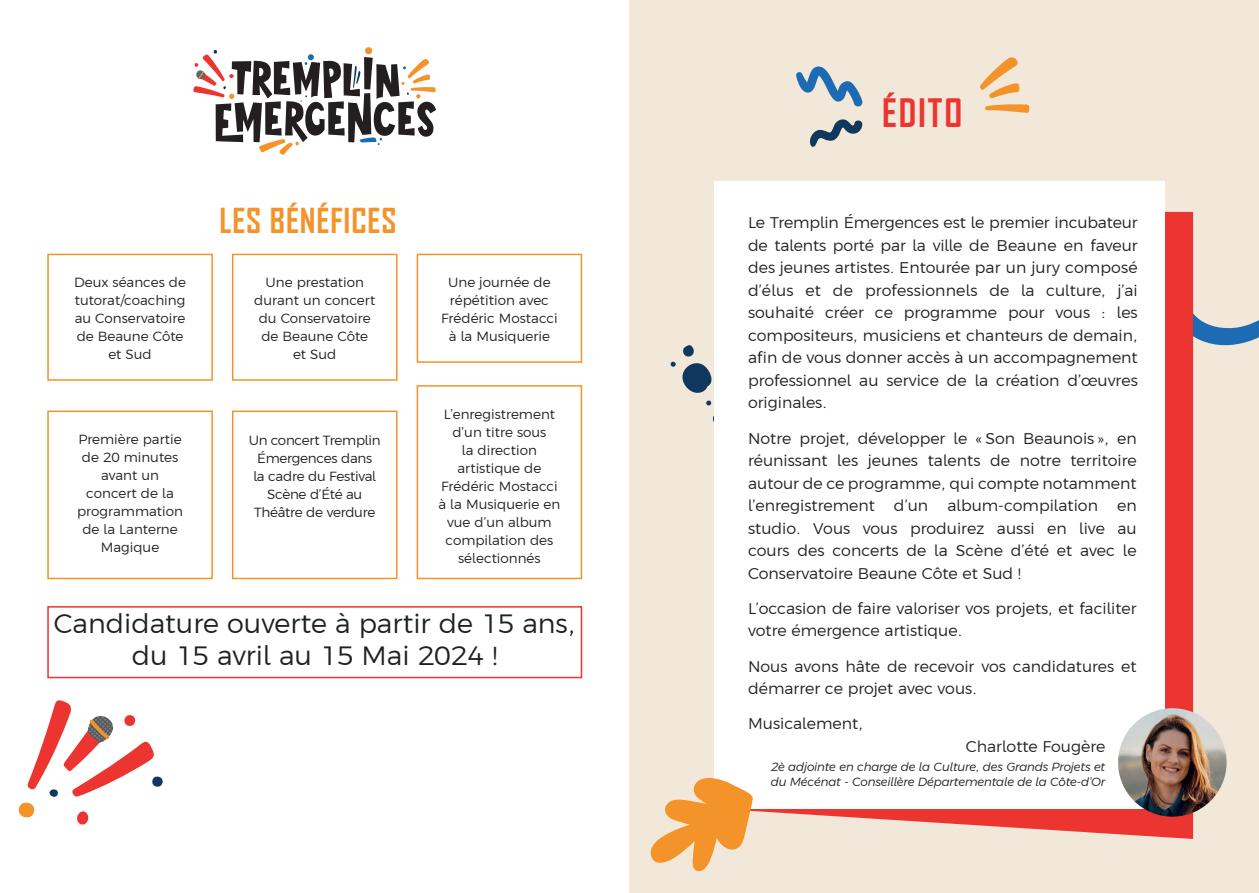
<style>
.page{position:relative;width:1259px;height:893px;background:#fff}
.page>*{position:absolute;margin:0;border:0;box-sizing:border-box;transform-origin:0 0}
.t1{font:700 37.5px "Agency FB";letter-spacing:.05em;color:#ec3430}
.t2{font:700 33px "Agency FB";letter-spacing:.025em;color:#f4932a}
.t3{font:300 27px/32.4px "Argentum Sans";color:#231f20;text-align:center}
.t4{font:300 15.75px/22.5px "Argentum Sans";color:#231f20;text-align:justify}
.t5{font:300 13.5px/18px "Argentum Sans";color:#231f20;text-align:center}
.t6{font:300 13.5px/18px "Argentum Sans";letter-spacing:-.02em;color:#231f20;text-align:center}
.t7{font:italic 300 12px/15px "Argentum Sans";letter-spacing:-.01em;color:#231f20}
</style>
<div class="page">
<svg style="left:18px;top:700px;width:145px;height:125px"></svg>
<div style="left:629px;top:0;width:630px;height:893px;background:#f1e8d9"></div>
<svg style="left:670px;top:345px;width:44px;height:77px"></svg>
<svg style="left:1193px;top:246px;width:66px;height:108px"></svg>
<svg style="left:753px;top:212px;width:440px;height:627px;fill:#ec3430"></svg>
<div style="left:714px;top:181px;width:450px;height:627px;background:#fff"></div>
<svg style="left:980px;top:57px;width:49px;height:56px"></svg>
<svg style="left:796px;top:67px;width:66px;height:40px"></svg>
<svg style="left:810px;top:119px;width:53px;height:28px"></svg>
<svg style="left:650px;top:778px;width:103px;height:94px"></svg>
<img style="left:1118px;top:708px;width:108px;height:109px;border-radius:54px">
<div style="left:365px;top:47px;width:7px;height:7px;background:#f4932a;border-radius:50%"></div>
<svg style="left:193px;top:50px;width:243px;height:105px"></svg>
<div style="left:47px;top:254px;width:166px;height:127px;border:2px solid #f4932a"></div>
<div style="left:417px;top:385px;width:165px;height:194px;border:2px solid #f4932a"></div>
<div style="left:232px;top:254px;width:165px;height:127px;border:2px solid #f4932a"></div>
<div style="left:417px;top:254px;width:165px;height:109px;border:2px solid #f4932a"></div>
<div style="left:47px;top:411px;width:166px;height:168px;border:2px solid #f4932a"></div>
<div style="left:232px;top:411px;width:165px;height:168px;border:2px solid #f4932a"></div>
<div style="left:47px;top:606px;width:535px;height:72px;border:2px solid #ec3430"></div>
<p class="t5" style="left:74px;top:273px;width:113px">Deux séances de tutorat/coaching au Conservatoire de Beaune Côte et Sud</p>
<h2 class="t2" style="left:219px;top:200px;width:179px">LES BÉNÉFICES</h2>
<p class="t5" style="left:254px;top:273px;width:123px">Une prestation durant un concert du Conservatoire de Beaune Côte et Sud</p>
<p class="t5" style="left:441px;top:273px;width:118px">Une journée de répétition avec<br>Frédéric Mostacci à la Musiquerie</p>
<p class="t5" style="left:77px;top:430px;width:107px">Première partie de 20 minutes avant un concert de la programmation de la Lanterne<br>Magique</p>
<p class="t6" style="left:249px;top:431px;width:134px">Un concert Tremplin<br>Émergences dans<br>la cadre du Festival<br>Scène d’Été au<br>Théâtre de verdure</p>
<p class="t5" style="left:438px;top:405px;width:123px">L’enregistrement d’un titre sous<br>la direction artistique de<br>Frédéric Mostacci à la Musiquerie en vue d’un album compilation des sélectionnés</p>
<h3 class="t3" style="left:54px;top:607px;width:523px">Candidature ouverte à partir de 15 ans, du 15 avril au 15 Mai 2024 !</h3>
<h1 class="t1" style="left:882px;top:90px;width:82px">ÉDITO</h1>
<p class="t4" style="left:748px;top:211px;width:391px">Le Tremplin Émergences est le premier incubateur de talents porté par la ville de Beaune en faveur des jeunes artistes. Entourée par un jury composé d’élus et de professionnels de la culture, j’ai souhaité créer ce programme pour vous : les compositeurs, musiciens et chanteurs de demain, afin de vous donner accès à un accompagnement professionnel au service de la création d’œuvres originales.</p>
<p class="t4" style="left:748px;top:427px;width:390px">Notre projet, développer le « Son Beaunois », en réunissant les jeunes talents de notre territoire autour de ce programme, qui compte notamment l’enregistrement d’un album-compilation en studio. Vous vous produirez aussi en live au cours des concerts de la Scène d’été et avec le Conservatoire Beaune Côte et Sud !</p>
<p class="t4" style="left:748px;top:597px;width:390px">L’occasion de faire valoriser vos projets, et faciliter votre émergence artistique.</p>
<p class="t4" style="left:748px;top:655px;width:390px">Nous avons hâte de recevoir vos candidatures et démarrer ce projet avec vous.</p>
<p class="t4" style="left:748px;top:712px;width:116px">Musicalement,</p>
<p class="t4" style="left:965px;top:735px;width:141px">Charlotte Fougère</p>
<p class="t7" style="left:771px;top:759px;width:336px">2è adjointe en charge de la Culture, des Grands Projets et du Mécénat - Conseillère Départementale de la Côte-d’Or</p>
</div>
